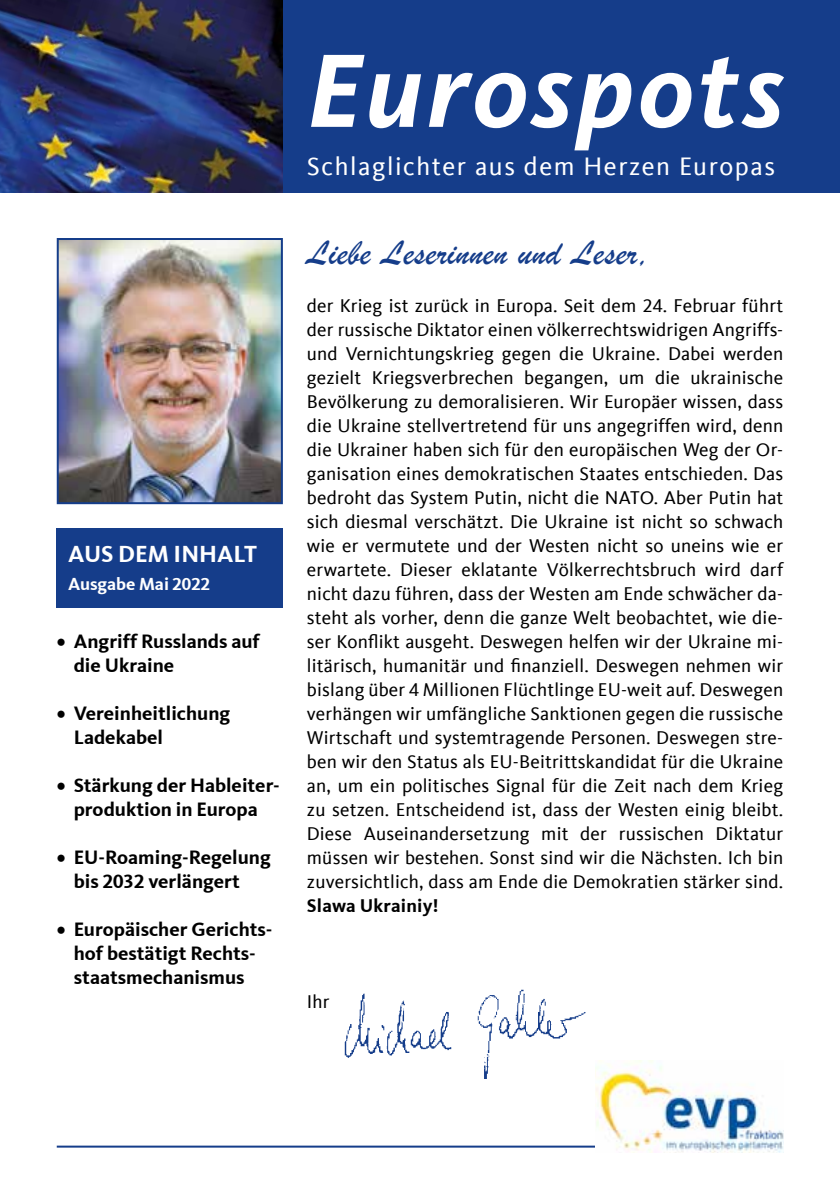
<style>
.page{position:relative;width:840px;height:1191px;background:#fff}
.page>*{position:absolute;margin:0;border:0;box-sizing:border-box;transform-origin:0 0}
.t1{font:italic 700 108px "CDU Kievit Tab";letter-spacing:.04em;color:#fff}
.t2{font:36px "Brush Script";letter-spacing:.01em;color:#153d8a}
.t3{font:26px "CDU Kievit Tab";letter-spacing:.06em;color:#fff}
.t4{font:700 24px "CDU Kievit Tab";color:#fff}
.t5{font:700 20px/24px "CDU Kievit Tab";color:#000}
.t6{font:19px/24px "CDU Kievit Tab";letter-spacing:.01em;color:#000;text-align:justify}
.t7{font:700 19px "CDU Kievit Tab";letter-spacing:.01em;color:#000}
.t8{font:700 18px "CDU Kievit Tab";color:#fff}
</style>
<div class="page">
<div style="left:0;top:0;width:839px;height:192px;background:#153d8a"></div>
<img style="left:344px;top:989px;width:242px;height:89px">
<div style="left:57px;top:528px;width:226px;height:80px;background:#153d8a"></div>
<img style="left:0;top:0;width:283px;height:192px">
<img style="left:60px;top:241px;width:220px;height:260px">
<div style="left:57px;top:238px;width:226px;height:266px;border:2px solid #153d8a"></div>
<hr style="left:57px;top:1145px;width:725px;height:2px;background:#153d8a">
<img style="left:595px;top:1061px;width:187px;height:91px">
<p class="t4" style="left:68px;top:540px;width:190px">AUS DEM INHALT</p>
<p class="t8" style="left:68px;top:574px;width:143px">Ausgabe Mai 2022</p>
<p class="t5" style="left:74px;top:629px;width:187px;text-indent:-17px">• Angriff Russlands auf die Ukraine</p>
<p class="t5" style="left:74px;top:701px;width:158px;text-indent:-17px">• Vereinheitlichung<br>Ladekabel</p>
<p class="t5" style="left:57px;top:773px;width:224px;text-align:center">• Stärkung der Hableiter&shy;produktion in Europa</p>
<p class="t5" style="left:74px;top:845px;width:198px;text-indent:-17px">• EU-Roaming-Regelung bis 2032 verlängert</p>
<p class="t5" style="left:57px;top:917px;width:217px;text-align:center">• Europäischer Gerichts&shy;hof bestätigt Rechts&shy;staatsmechanismus</p>
<h1 class="t1" style="left:307px;top:26px;width:478px">Eurospots</h1>
<h3 class="t3" style="left:307px;top:151px;width:469px">Schlaglichter aus dem Herzen Europas</h3>
<h2 class="t2" style="left:307px;top:229px;width:344px">Liebe Leserinnen und Leser,</h2>
<p class="t6" style="left:307px;top:294px;width:477px">der Krieg ist zurück in Europa. Seit dem 24. Februar führt der russische Diktator einen völkerrechtswidrigen Angriffs&shy;und Vernichtungskrieg gegen die Ukraine. Dabei werden gezielt Kriegsverbrechen begangen, um die ukrainische Bevölkerung zu demoralisieren. Wir Europäer wissen, dass die Ukraine stellvertretend für uns angegriffen wird, denn die Ukrainer haben sich für den europäischen Weg der Or&shy;ganisation eines demokratischen Staates entschieden. Das bedroht das System Putin, nicht die NATO. Aber Putin hat sich diesmal verschätzt. Die Ukraine ist nicht so schwach wie er vermutete und der Westen nicht so uneins wie er erwartete. Dieser eklatante Völkerrechtsbruch wird darf nicht dazu führen, dass der Westen am Ende schwächer da&shy;steht als vorher, denn die ganze Welt beobachtet, wie die&shy;ser Konflikt ausgeht. Deswegen helfen wir der Ukraine mi&shy;litärisch, humanitär und finanziell. Deswegen nehmen wir bislang über 4 Millionen Flüchtlinge EU-weit auf. Deswegen verhängen wir umfängliche Sanktionen gegen die russische Wirtschaft und systemtragende Personen. Deswegen stre&shy;ben wir den Status als EU-Beitrittskandidat für die Ukraine an, um ein politisches Signal für die Zeit nach dem Krieg zu setzen. Entscheidend ist, dass der Westen einig bleibt.<br>Diese Auseinandersetzung mit der russischen Diktatur müssen wir bestehen. Sonst sind wir die Nächsten. Ich bin zuversichtlich, dass am Ende die Demokratien stärker sind.</p>
<p class="t7" style="left:307px;top:894px;width:133px">Slawa Ukrainiy!</p>
<p class="t6" style="left:307px;top:990px;width:24px">Ihr</p>
</div>
